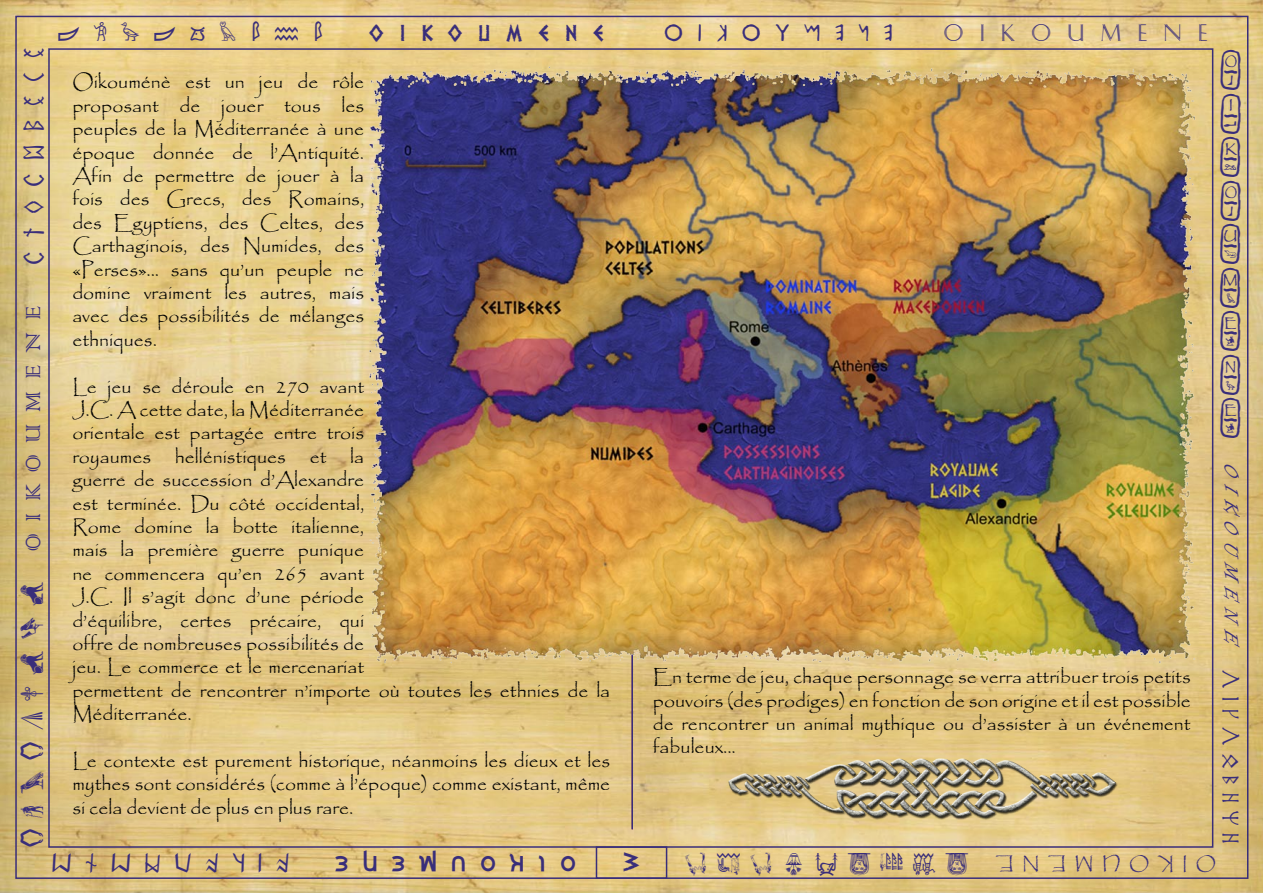
<style>
.page{position:relative;width:1263px;height:893px;background:#fff}
.page>*{position:absolute;margin:0;border:0;box-sizing:border-box;transform-origin:0 0}
.t1{font:45px/43.5px "Cartouche";color:#392e7a;text-align:justify}
.t2{font:30px "Csenge";letter-spacing:.5em;color:#392e7a}
.t3{font:28.5px "Grecian Formula";letter-spacing:.5em;color:#392e7a}
.t4{font:27px "Colonna";letter-spacing:.44em;color:#392e7a}
.t5{font:23.85px "Meroitic Hieroglyphics Regular";letter-spacing:.6em;color:#392e7a;scale:.94 1}
.t6{font:23.7px "Caesar";letter-spacing:.7em;color:#392e7a}
.t7{font:22.5px "Dalek";letter-spacing:.7em;color:#392e7a}
.t8{font:22.5px "Informal Roman";color:#392e7a}
.t9{font:22.5px "Britannian Runes";letter-spacing:.6em;color:#392e7a}
.t10{font:22.5px "Old Egypt Glyphs";letter-spacing:.5em;color:#392e7a}
.t11{font:22.5px "Hello Cleo Petra";letter-spacing:.45em;color:#392e7a}
.t12{font:22.5px "Angerthas Moria";letter-spacing:.36em;color:#392e7a}
.t13{font:21px "Etruscan";letter-spacing:.7em;color:#392e7a;scale:1.05 1}
.t14{font:21px "Dalek";color:#392e7a;scale:1.5 1}
.t15{font:19.5px/23.4px "Papyrus";color:#000;text-align:justify}
.t16{font:17.55px "Papyrus";letter-spacing:.45em;color:#392e7a;scale:1.06 1}
</style>
<div class="page">
<img style="left:0;top:0;width:1263px;height:893px">
<hr style="left:631px;top:105px;width:2px;height:724px;background:#392e7a">
<div style="left:596px;top:846px;width:71px;height:33px;border:2px solid #392e7a"></div>
<img style="left:364px;top:64px;width:835px;height:603px">
<img style="left:699px;top:748px;width:436px;height:82px">
<h2 class="t2" style="left:20px;top:264px;width:218px;rotate:-90deg">oikoumene</h2>
<h3 class="t4" style="left:16px;top:551px;width:247px;rotate:-90deg">OIKOUMENE</h3>
<p class="t10" style="left:22px;top:847px;width:267px;rotate:-90deg">oikoumene</p>
<p class="t5" style="left:58px;top:19px;width:283px">oikoumene</p>
<p class="t7" style="left:369px;top:26px;width:237px">OIKOUMENE</p>
<p class="t13" style="left:665px;top:21px;width:218px">OIKOUMENE</p>
<p class="t6" style="left:944px;top:21px;width:265px">OIKOUMENE</p>
<p class="t15" style="left:72px;top:70px;width:293px">Oikouménè est un jeu de rôle proposant de jouer tous les peuples de la Méditerranée à une époque donnée de l’Antiquité.<br>Afin de permettre de jouer à la fois des Grecs, des Romains, des Egyptiens, des Celtes, des Carthaginois, des Numides, des «Perses»... sans qu’un peuple ne domine vraiment les autres, mais avec des possibilités de mélanges ethniques.</p>
<p class="t15" style="left:72px;top:374px;width:539px;text-align:left">Le jeu se déroule en 270 avant<br>J.C. A cette date, la Méditerranée<br>orientale est partagée entre trois<br>royaumes hellénistiques et la<br>guerre de succession d’Alexandre<br>est terminée. Du côté occidental,<br>Rome domine la botte italienne,<br>mais la première guerre punique<br>ne commencera qu’en 265 avant<br>J.C. Il s’agit donc d’une période<br>d’équilibre, certes précaire, qui<br>offre de nombreuses possibilités de<br>jeu. Le commerce et le mercenariat<br>permettent de rencontrer n’importe où toutes les ethnies de la Méditerranée.</p>
<p class="t15" style="left:72px;top:748px;width:539px">Le contexte est purement historique, néanmoins les dieux et les mythes sont considérés (comme à l’époque) comme existant, même si cela devient de plus en plus rare.</p>
<p class="t15" style="left:653px;top:665px;width:539px">En terme de jeu, chaque personnage se verra attribuer trois petits pouvoirs (des prodiges) en fonction de son origine et il est possible de rencontrer un animal mythique ou d’assister à un événement fabuleux...</p>
<h1 class="t1" style="left:1219px;top:53px;width:24px">O I K O U M E N E</h1>
<p class="t8" style="left:1243px;top:464px;width:185px;rotate:90deg">O IKO UMENE</p>
<p class="t12" style="left:1240px;top:670px;width:175px;rotate:90deg">OIKOUMENE</p>
<p class="t9" style="left:289px;top:872px;width:239px;rotate:-180deg">oikoumene</p>
<h3 class="t3" style="left:575px;top:878px;width:242px;rotate:-180deg">oikoumene</h3>
<p class="t16" style="left:1216px;top:874px;width:209px;rotate:-180deg">OIKOUMENE</p>
<p class="t14" style="left:622px;top:855px;width:14px">3</p>
<p class="t11" style="left:968px;top:874px;width:285px;rotate:-180deg">oikoumene</p>
</div>
